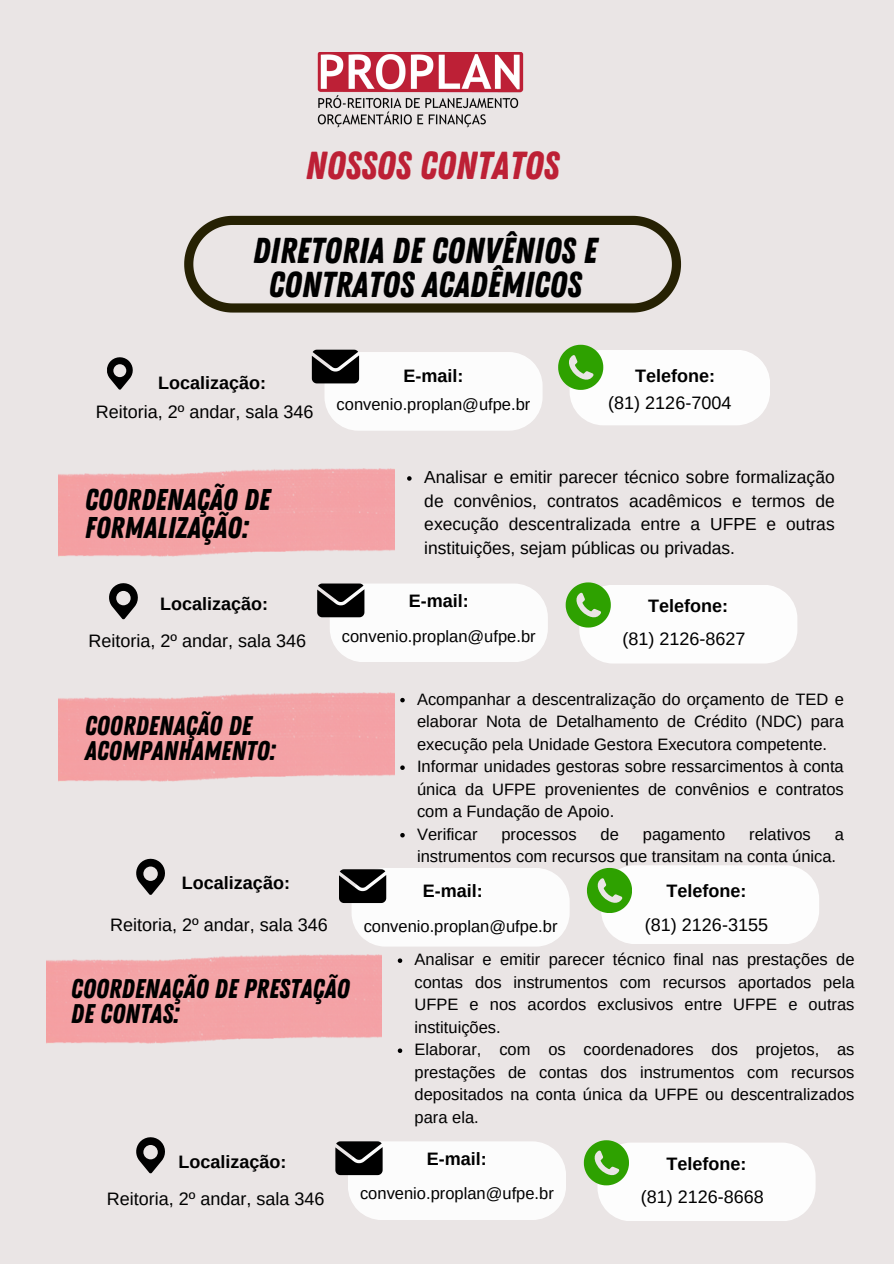
<style>
.page{position:relative;width:894px;height:1264px;background:#fff}
.page>*{position:absolute;margin:0;border:0;box-sizing:border-box;transform-origin:0 0}
.t1{font:39px "Zing Rust Base";color:#bd2035}
.t2{font:36px/33.8px "Zing Rust Base";color:#000;text-align:center}
.t3{font:30px/28.2px "Zing Rust Base";color:#000}
.t4{font:27px/24.8px "Zing Rust Base";color:#000}
.t5{font:18px "Arimo";color:#000}
.t6{font:700 18px "Arimo";color:#000}
.t7{font:17.4px/23.7px "Arimo";color:#000;text-align:justify}
.t8{font:16.5px/22.5px "Arimo";color:#000;text-align:justify}
</style>
<div class="page">
<div style="left:0;top:0;width:893px;height:1263px;background:#eae5e5"></div>
<svg style="left:558px;top:345px;width:211px;height:80px;background:#e9f2e4"></svg>
<svg style="left:107px;top:357px;width:26px;height:32px"></svg>
<div style="left:113px;top:364px;width:13px;height:13px;background:#eae5e5;border-radius:50%"></div>
<svg style="left:312px;top:350px;width:230px;height:80px;background:#e7e6e6"></svg>
<svg style="left:109px;top:583px;width:29px;height:36px"></svg>
<div style="left:116px;top:591px;width:15px;height:14px;background:#eae5e5;border-radius:50%"></div>
<svg style="left:407px;top:476px;width:4px;height:4px"></svg>
<svg style="left:565px;top:582px;width:232px;height:81px;background:#ebf3e7"></svg>
<svg style="left:317px;top:583px;width:230px;height:79px;background:#e7e6e6"></svg>
<img style="left:59px;top:468px;width:335px;height:89px">
<svg style="left:400px;top:698px;width:4px;height:4px"></svg>
<svg style="left:400px;top:765px;width:4px;height:5px"></svg>
<svg style="left:400px;top:833px;width:4px;height:4px"></svg>
<img style="left:59px;top:692px;width:335px;height:89px">
<svg style="left:136px;top:858px;width:29px;height:37px"></svg>
<div style="left:143px;top:866px;width:15px;height:14px;background:#eae5e5;border-radius:50%"></div>
<svg style="left:586px;top:865px;width:233px;height:79px;background:#ebf3e7"></svg>
<svg style="left:339px;top:868px;width:230px;height:78px;background:#e7e6e6"></svg>
<img style="left:317px;top:53px;width:207px;height:75px">
<svg style="left:184px;top:216px;width:496px;height:96px"></svg>
<svg style="left:397px;top:958px;width:5px;height:4px"></svg>
<svg style="left:397px;top:1048px;width:5px;height:4px"></svg>
<img style="left:46px;top:954px;width:336px;height:89px">
<svg style="left:136px;top:1137px;width:29px;height:36px"></svg>
<div style="left:143px;top:1144px;width:15px;height:15px;background:#eae5e5;border-radius:50%"></div>
<svg style="left:583px;top:1140px;width:232px;height:81px;background:#ebf3e7"></svg>
<svg style="left:335px;top:1141px;width:231px;height:78px;background:#e7e6e6"></svg>
<p class="t1" style="left:305px;top:143px;width:255px">NOSSOS CONTATOS</p>
<p class="t2" style="left:253px;top:234px;width:346px">DIRETORIA DE CONVÊNIOS E<br>CONTRATOS ACADÊMICOS</p>
<p class="t6" style="left:158px;top:372px;width:109px">Localização:</p>
<h2 class="t5" style="left:96px;top:401px;width:219px">Reitoria, 2º andar, sala 346</h2>
<p class="t3" style="left:85px;top:486px;width:187px">COORDENAÇÃO DE<br>FORMALIZAÇÃO:</p>
<h1 class="t6" style="left:403px;top:366px;width:61px">E-mail:</h1>
<p class="t6" style="left:635px;top:365px;width:81px">Telefone:</p>
<p class="t8" style="left:336px;top:393px;width:195px">convenio.proplan@ufpe.br</p>
<h4 class="t5" style="left:608px;top:393px;width:124px">(81) 2126-7004</h4>
<h4 class="t7" style="left:424px;top:465px;width:412px">Analisar e emitir parecer técnico sobre formalização de convênios, contratos acadêmicos e termos de execução descentralizada entre a UFPE e outras instituições, sejam públicas ou privadas.</h4>
<p class="t6" style="left:408px;top:591px;width:61px">E-mail:</p>
<p class="t8" style="left:342px;top:624px;width:195px">convenio.proplan@ufpe.br</p>
<p class="t6" style="left:160px;top:593px;width:109px">Localização:</p>
<p class="t6" style="left:648px;top:595px;width:81px">Telefone:</p>
<h4 class="t5" style="left:622px;top:628px;width:125px">(81) 2126-8627</h4>
<p class="t5" style="left:88px;top:630px;width:219px">Reitoria, 2º andar, sala 346</p>
<p class="t4" style="left:85px;top:714px;width:192px">COORDENAÇÃO DE<br>ACOMPANHAMENTO:</p>
<h3 class="t8" style="left:417px;top:687px;width:428px">Acompanhar a descentralização do orçamento de TED e elaborar Nota de Detalhamento de Crédito (NDC) para execução pela Unidade Gestora Executora competente.</h3>
<p class="t8" style="left:417px;top:755px;width:428px">Informar unidades gestoras sobre ressarcimentos à conta única da UFPE provenientes de convênios e contratos com a Fundação de Apoio.</p>
<h4 class="t8" style="left:417px;top:822px;width:62px">Verificar</h4>
<h4 class="t8" style="left:501px;top:822px;width:77px">processos</h4>
<h4 class="t8" style="left:600px;top:822px;width:20px">de</h4>
<h4 class="t8" style="left:642px;top:822px;width:84px">pagamento</h4>
<h4 class="t8" style="left:749px;top:822px;width:63px">relativos</h4>
<h4 class="t8" style="left:417px;top:822px;width:428px;text-indent:417px">a instrumentos com recursos que transitam na conta única.</h4>
<p class="t6" style="left:182px;top:873px;width:109px">Localização:</p>
<h4 class="t6" style="left:666px;top:881px;width:81px">Telefone:</h4>
<p class="t5" style="left:644px;top:914px;width:125px">(81) 2126-3155</p>
<h4 class="t6" style="left:422px;top:881px;width:61px">E-mail:</h4>
<p class="t8" style="left:363px;top:915px;width:195px">convenio.proplan@ufpe.br</p>
<p class="t5" style="left:110px;top:914px;width:219px">Reitoria, 2º andar, sala 346</p>
<h3 class="t4" style="left:71px;top:977px;width:280px">COORDENAÇÃO DE PRESTAÇÃO<br>DE CONTAS:</h3>
<p class="t8" style="left:414px;top:948px;width:441px">Analisar e emitir parecer técnico final nas prestações de contas dos instrumentos com recursos aportados pela UFPE e nos acordos exclusivos entre UFPE e outras instituições.</p>
<p class="t8" style="left:414px;top:1038px;width:441px">Elaborar, com os coordenadores dos projetos, as prestações de contas dos instrumentos com recursos depositados na conta única da UFPE ou descentralizados para ela.</p>
<p class="t6" style="left:427px;top:1148px;width:61px">E-mail:</p>
<h4 class="t8" style="left:360px;top:1182px;width:195px">convenio.proplan@ufpe.br</h4>
<h4 class="t6" style="left:178px;top:1151px;width:109px">Localização:</h4>
<p class="t6" style="left:666px;top:1153px;width:81px">Telefone:</p>
<p class="t5" style="left:640px;top:1186px;width:125px">(81) 2126-8668</p>
<p class="t5" style="left:107px;top:1188px;width:219px">Reitoria, 2º andar, sala 346</p>
</div>
